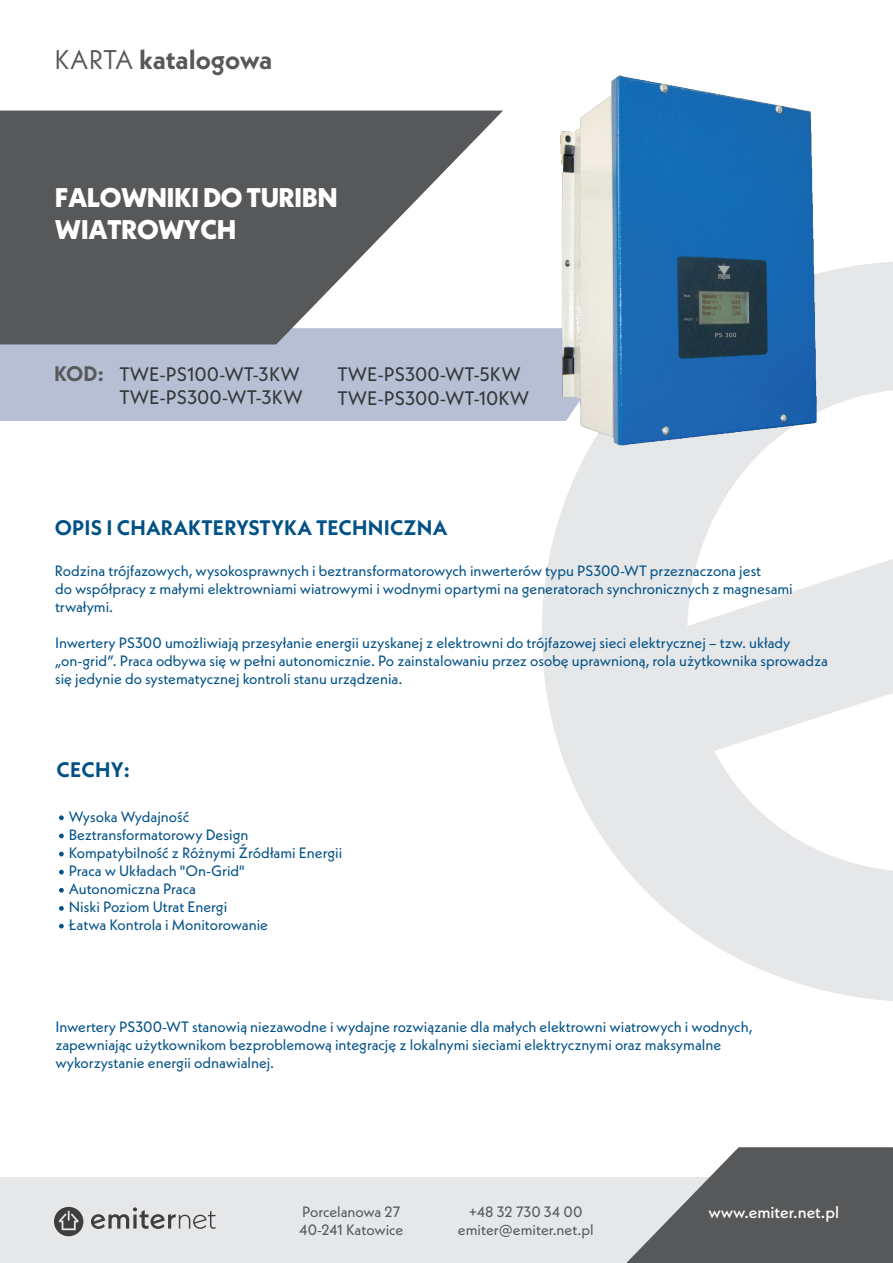
<style>
.page{position:relative;width:893px;height:1263px;background:#fff}
.page>*{position:absolute;margin:0;border:0;box-sizing:border-box;transform-origin:0 0}
.t1{font:800 27px/32.4px "Neue Kabel";letter-spacing:-.02em;color:#fff}
.t2{font:700 27px "Neue Kabel";color:#57585a}
.t3{font:700 21px "Neue Kabel";letter-spacing:.01em;color:#015186}
.t4{font:19.5px/23.4px "Neue Kabel";color:#323738;text-align:right}
.t5{font:500 16.5px "Neue Kabel";color:#fff}
.t6{font:15px/18px "Neue Kabel";color:#035287}
.t7{font:15px/18px "Neue Kabel";color:#57585a;text-align:center}
.s1{font-weight:400}
.s2{font-weight:700;font-size:21px;color:#57585a}
</style>
<div class="page">
<div style="left:0;top:1178px;width:893px;height:85px;background:#e6e7e9"></div>
<svg style="left:626px;top:1147px;width:267px;height:116px"></svg>
<div style="left:0;top:344px;width:503px;height:77px;background:#b7bfd5"></div>
<svg style="left:0;top:111px;width:503px;height:233px;fill:#57585a"></svg>
<svg style="left:91px;top:1207px;width:125px;height:22px"></svg>
<svg style="left:54px;top:1207px;width:29px;height:29px"></svg>
<svg style="left:542px;top:262px;width:351px;height:739px;fill:#e6e7e9"></svg>
<svg style="left:59px;top:815px;width:5px;height:5px"></svg>
<svg style="left:59px;top:833px;width:5px;height:5px"></svg>
<svg style="left:59px;top:852px;width:5px;height:4px"></svg>
<svg style="left:59px;top:870px;width:5px;height:4px"></svg>
<svg style="left:59px;top:888px;width:5px;height:5px"></svg>
<svg style="left:59px;top:906px;width:5px;height:5px"></svg>
<svg style="left:59px;top:924px;width:5px;height:4px"></svg>
<img style="left:503px;top:75px;width:386px;height:376px">
<h1 class="t2" style="left:55px;top:42px;width:219px"><span class="s1">KARTA</span> katalogowa</h1>
<h1 class="t1" style="left:55px;top:181px;width:284px">FALOWNIKI DO TURIBN<br>WIATROWYCH</h1>
<h3 class="t4" style="left:54px;top:362px;width:250px"><span class="s2">KOD:</span> TWE-PS100-WT-3KW<br>TWE-PS300-WT-3KW</h3>
<h3 class="t4" style="left:337px;top:362px;width:193px;text-align:left">TWE-PS300-WT-5KW<br>TWE-PS300-WT-10KW</h3>
<h2 class="t3" style="left:55px;top:515px;width:394px">OPIS I CHARAKTERYSTYKA TECHNICZNA</h2>
<p class="t6" style="left:55px;top:561px;width:739px">Rodzina trójfazowych, wysokosprawnych i beztransformatorowych inwerterów typu PS300-WT przeznaczona jest<br>do współpracy z małymi elektrowniami wiatrowymi i wodnymi opartymi na generatorach synchronicznych z magnesami trwałymi.</p>
<p class="t6" style="left:55px;top:633px;width:774px">Inwertery PS300 umożliwiają przesyłanie energii uzyskanej z elektrowni do trójfazowej sieci elektrycznej – tzw. układy „on-grid”. Praca odbywa się w pełni autonomicznie. Po zainstalowaniu przez osobę uprawnioną, rola użytkownika sprowadza się jedynie do systematycznej kontroli stanu urządzenia.</p>
<h2 class="t3" style="left:56px;top:756px;width:75px">CECHY:</h2>
<p class="t6" style="left:69px;top:807px;width:275px">Wysoka Wydajność<br>Beztransformatorowy Design<br>Kompatybilność z Różnymi Źródłami Energii<br>Praca w Układach "On-Grid"<br>Autonomiczna Praca<br>Niski Poziom Utrat Energi<br>Łatwa Kontrola i Monitorowanie</p>
<p class="t6" style="left:55px;top:1018px;width:699px">Inwertery PS300-WT stanowią niezawodne i wydajne rozwiązanie dla małych elektrowni wiatrowych i wodnych, zapewniając użytkownikom bezproblemową integrację z lokalnymi sieciami elektrycznymi oraz maksymalne wykorzystanie energii odnawialnej.</p>
<p class="t7" style="left:299px;top:1203px;width:106px;text-align:left">Porcelanowa 27<br>40-241 Katowice</p>
<p class="t7" style="left:458px;top:1203px;width:137px">+48 32 730 34 00 emiter@emiter.net.pl</p>
<p class="t5" style="left:708px;top:1202px;width:132px">www.emiter.net.pl</p>
</div>
